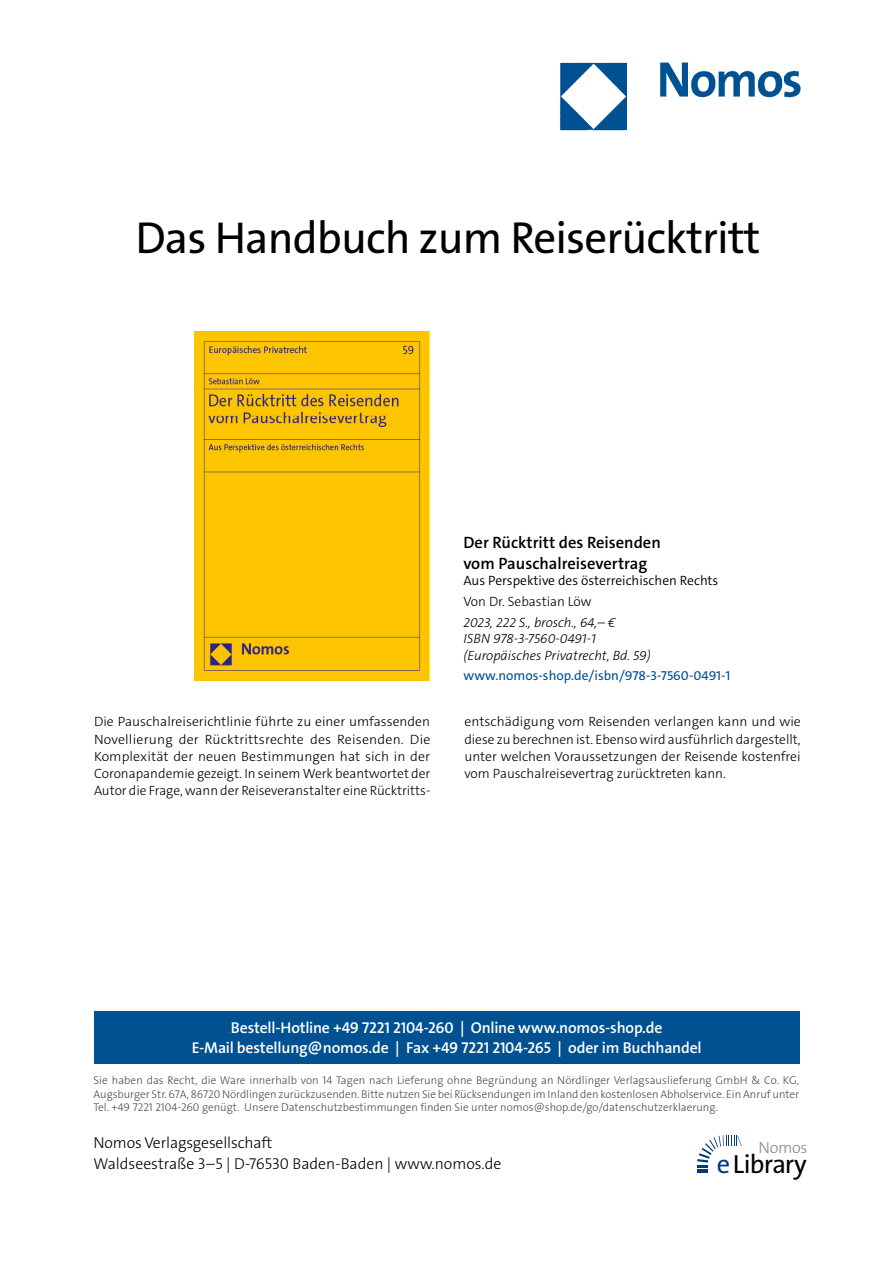
<style>
.page{position:relative;width:893px;height:1263px;background:#fff}
.page>*{position:absolute;margin:0;border:0;box-sizing:border-box;transform-origin:0 0}
.t1{font:45px "The Sans Os F";letter-spacing:-.02em;color:#000}
.t2{font:26.4px "The Sans Os F";letter-spacing:-.03em;color:#000}
.t3{font:600 16.5px/21px "The Sans C5";color:#000}
.t4{font:300 16.2px "The Sans Os F";letter-spacing:-.02em;color:#87888a}
.t5{font:600 15.75px/21px "The Sans Os F";letter-spacing:-.01em;color:#fff;text-align:center}
.t6{font:300 15.75px/21px "The Sans Os F";color:#000}
.t7{font:300 13.5px/17.2px "The Sans C5";color:#000;text-align:justify}
.t8{font:italic 300 13.5px/16.5px "The Sans C5";color:#000}
.t9{font:13.5px "The Sans C5";color:#005192}
.t10{font:300 13.5px "The Sans C5";color:#000}
.t11{font:300 11.25px/13.5px "The Sans Os F";color:#4b4b4d;text-align:justify}
.s1{color:#003882}
</style>
<div class="page">
<img style="left:559px;top:62px;width:242px;height:69px">
<div style="left:94px;top:1011px;width:705px;height:52px;background:#005192"></div>
<svg style="left:697px;top:1135px;width:45px;height:38px"></svg>
<img style="left:194px;top:331px;width:236px;height:349px">
<h1 class="t1" style="left:135px;top:220px;width:627px">Das Handbuch zum Reiserücktritt</h1>
<p class="t3" style="left:463px;top:532px;width:199px">Der Rücktritt des Reisenden vom Pauschalreisevertrag</p>
<p class="t10" style="left:463px;top:572px;width:256px">Aus Perspektive des österreichischen Rechts</p>
<p class="t7" style="left:463px;top:593px;width:129px">Von Dr. Sebastian Löw</p>
<p class="t8" style="left:463px;top:614px;width:189px">2023, 222 S., brosch., 64,– €<br>ISBN 978-3-7560-0491-1 (Europäisches Privatrecht, Bd. 59)</p>
<p class="t9" style="left:463px;top:667px;width:269px">www.nomos-shop.de/isbn/978-3-7560-0491-1</p>
<p class="t7" style="left:94px;top:713px;width:338px">Die Pauschalreiserichtlinie führte zu einer umfassenden Novellierung der Rücktrittsrechte des Reisenden. Die Komplexität der neuen Bestimmungen hat sich in der Coronapandemie gezeigt. In seinem Werk beantwortet der Autor die Frage, wann der Reiseveranstalter eine Rücktritts-</p>
<p class="t7" style="left:464px;top:713px;width:338px">entschädigung vom Reisenden verlangen kann und wie diese zu berechnen ist. Ebenso wird ausführlich dargestellt, unter welchen Voraussetzungen der Reisende kostenfrei vom Pauschalreisevertrag zurücktreten kann.</p>
<p class="t5" style="left:192px;top:1017px;width:511px">Bestell-Hotline +49 7221 2104-260 | Online www.nomos-shop.de<br>E-Mail bestellung@nomos.de | Fax +49 7221 2104-265 | oder im Buchhandel</p>
<p class="t11" style="left:94px;top:1074px;width:707px">Sie haben das Recht, die Ware innerhalb von 14 Tagen nach Lieferung ohne Begründung an Nördlinger Verlagsauslieferung GmbH &amp; Co. KG, Augsburger Str. 67A, 86720 Nördlingen zurückzusenden. Bitte nutzen Sie bei Rücksendungen im Inland den kostenlosen Abholservice. Ein Anruf unter Tel. +49 7221 2104-260 genügt. Unsere Datenschutzbestimmungen finden Sie unter nomos@shop.de/go/datenschutzerklaerung.</p>
<p class="t6" style="left:94px;top:1133px;width:409px">Nomos Verlagsgesellschaft<br>Waldseestraße 3–5 | D-76530 Baden-Baden | www.nomos.de</p>
<p class="t4" style="left:758px;top:1137px;width:51px">Nomos</p>
<h2 class="t2" style="left:717px;top:1153px;width:91px"><span class="s1">e</span>Library</h2>
</div>
